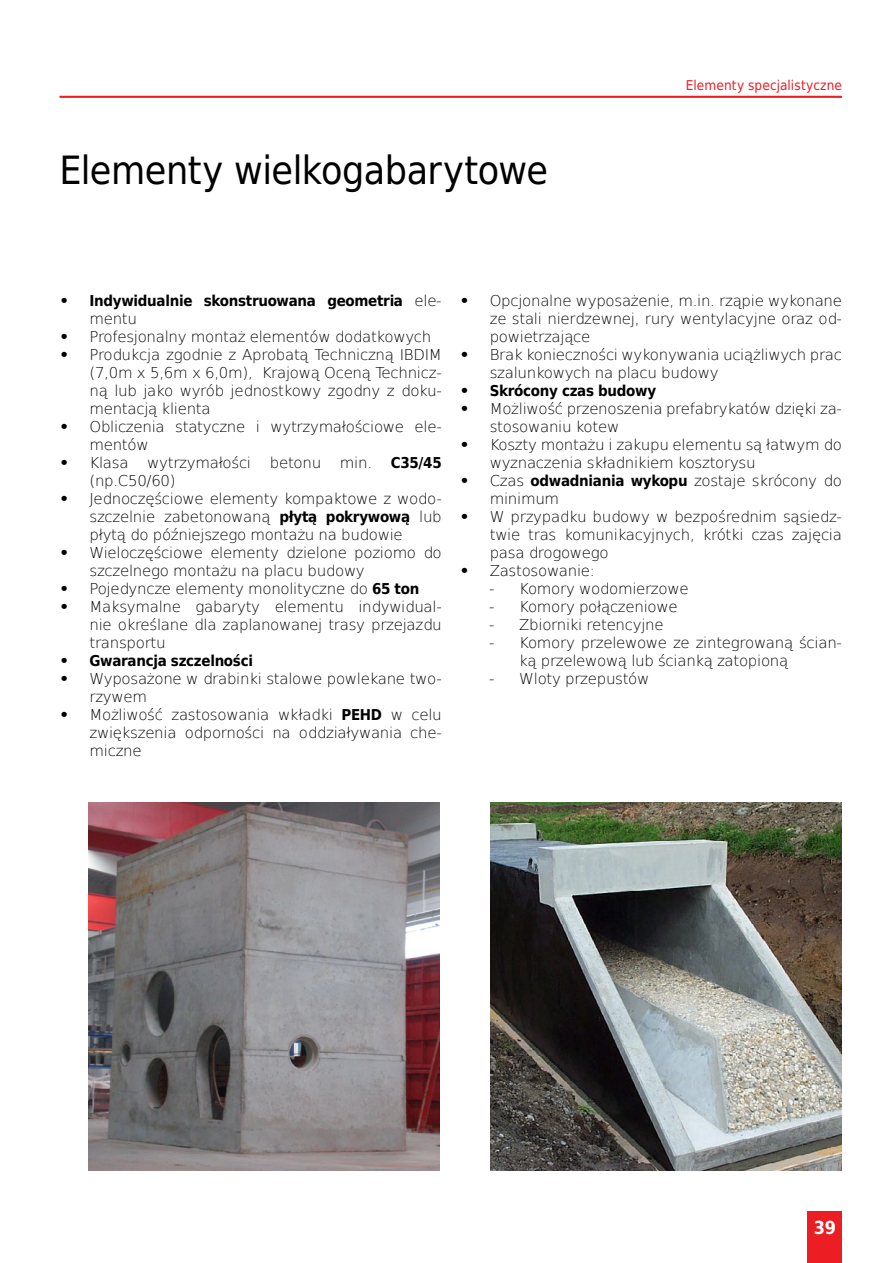
<style>
.page{position:relative;width:893px;height:1263px;background:#fff}
.page>*{position:absolute;margin:0;border:0;box-sizing:border-box;transform-origin:0 0}
.t1{font:39px "DejaVu Sans Condensed";letter-spacing:-.015em;color:#000}
.t2{font:700 18px "DejaVu Sans Condensed";color:#fff}
.t3{font:200 15px/18px "DejaVu Sans";letter-spacing:-.02em;color:#000}
.t4{font:700 15px "DejaVu Sans Condensed";letter-spacing:-.02em;color:#000}
.t5{font:13.5px "DejaVu Sans Condensed";letter-spacing:.01em;color:#ed1d24}
.s1{font-family:"DejaVu Sans"}
.s2{font-family:"DejaVu Sans";font-weight:200}
.s3{font-weight:700}
.s4{font-family:"DejaVu Sans Condensed";font-weight:700}
</style>
<div class="page">
<img style="left:490px;top:803px;width:352px;height:367px">
<img style="left:88px;top:803px;width:352px;height:367px">
<div style="left:808px;top:1212px;width:34px;height:51px;background:#ed1d24"></div>
<hr style="left:60px;top:96px;width:782px;height:2px;background:#ed1d24">
<h1 class="t1" style="left:60px;top:139px;width:490px">Elementy wielkogabarytowe</h1>
<p class="t5" style="left:686px;top:75px;width:158px">Elementy specjalistyczne</p>
<p class="t4" style="left:60px;top:288px;width:384px"><span class="s1">•</span> Indywidualnie skonstruowana geometria <span class="s2">ele-</span></p>
<p class="t3" style="left:90px;top:309px;width:49px">mentu</p>
<p class="t3" style="left:60px;top:327px;width:373px"><span class="s3">•</span> Profesjonalny montaż elementów dodatkowych</p>
<p class="t3" style="left:90px;top:345px;width:354px;text-align:justify;text-indent:-30px"><span class="s3">•</span> Produkcja zgodnie z Aprobatą Techniczną IBDIM (7,0m x 5,6m x 6,0m), Krajową Oceną Technicz&shy;ną lub jako wyrób jednostkowy zgodny z doku&shy;mentacją klienta</p>
<p class="t3" style="left:90px;top:417px;width:354px;text-indent:-30px"><span class="s3">•</span> Obliczenia statyczne i wytrzymałościowe ele&shy;mentów</p>
<p class="t3" style="left:90px;top:453px;width:354px;text-indent:-30px"><span class="s3">•</span> Klasa wytrzymałości betonu min. <span class="s4">C35/45 </span>(np.C50/60)</p>
<p class="t3" style="left:90px;top:489px;width:354px;text-align:justify;text-indent:-30px"><span class="s3">•</span> Jednoczęściowe elementy kompaktowe z wodo&shy;szczelnie zabetonowaną <span class="s4">płytą pokrywową</span> lub płytą do późniejszego montażu na budowie</p>
<p class="t3" style="left:90px;top:543px;width:354px;text-indent:-30px"><span class="s3">•</span> Wieloczęściowe elementy dzielone poziomo do szczelnego montażu na placu budowy</p>
<p class="t3" style="left:60px;top:579px;width:361px"><span class="s3">•</span> Pojedyncze elementy monolityczne do <span class="s4">65 ton</span></p>
<p class="t3" style="left:90px;top:597px;width:354px;text-align:justify;text-indent:-30px"><span class="s3">•</span> Maksymalne gabaryty elementu indywidual&shy;nie określane dla zaplanowanej trasy przejazdu transportu</p>
<p class="t4" style="left:60px;top:648px;width:195px"><span class="s1">•</span> Gwarancja szczelności</p>
<p class="t3" style="left:90px;top:669px;width:354px;text-indent:-30px"><span class="s3">•</span> Wyposażone w drabinki stalowe powlekane two&shy;rzywem</p>
<p class="t3" style="left:90px;top:705px;width:354px;text-align:justify;text-indent:-30px"><span class="s3">•</span> Możliwość zastosowania wkładki <span class="s4">PEHD</span> w celu zwiększenia odporności na oddziaływania che&shy;miczne</p>
<p class="t3" style="left:490px;top:291px;width:354px;text-align:justify;text-indent:-30px"><span class="s3">•</span> Opcjonalne wyposażenie, m.in. rząpie wykonane ze stali nierdzewnej, rury wentylacyjne oraz od&shy;powietrzające</p>
<p class="t3" style="left:490px;top:345px;width:354px;text-indent:-30px"><span class="s3">•</span> Brak konieczności wykonywania uciążliwych prac szalunkowych na placu budowy</p>
<p class="t4" style="left:460px;top:378px;width:198px"><span class="s1">•</span> Skrócony czas budowy</p>
<p class="t3" style="left:490px;top:399px;width:354px;text-indent:-30px"><span class="s3">•</span> Możliwość przenoszenia prefabrykatów dzięki za&shy;stosowaniu kotew</p>
<p class="t3" style="left:490px;top:435px;width:354px;text-indent:-30px"><span class="s3">•</span> Koszty montażu i zakupu elementu są łatwym do wyznaczenia składnikiem kosztorysu</p>
<p class="t3" style="left:490px;top:471px;width:354px;text-indent:-30px"><span class="s3">•</span> Czas <span class="s4">odwadniania wykopu</span> zostaje skrócony do minimum</p>
<p class="t3" style="left:490px;top:507px;width:354px;text-align:justify;text-indent:-30px"><span class="s3">•</span> W przypadku budowy w bezpośrednim sąsiedz&shy;twie tras komunikacyjnych, krótki czas zajęcia pasa drogowego</p>
<p class="t3" style="left:460px;top:561px;width:137px"><span class="s3">•</span> Zastosowanie:</p>
<p class="t3" style="left:489px;top:579px;width:201px">- Komory wodomierzowe</p>
<p class="t3" style="left:489px;top:597px;width:190px">- Komory połączeniowe</p>
<p class="t3" style="left:489px;top:615px;width:176px">- Zbiorniki retencyjne</p>
<p class="t3" style="left:519px;top:633px;width:324px;text-indent:-30px">- Komory przelewowe ze zintegrowaną ścian&shy;ką przelewową lub ścianką zatopioną</p>
<p class="t3" style="left:489px;top:669px;width:162px">- Wloty przepustów</p>
<p class="t2" style="left:814px;top:1213px;width:24px">39</p>
</div>
